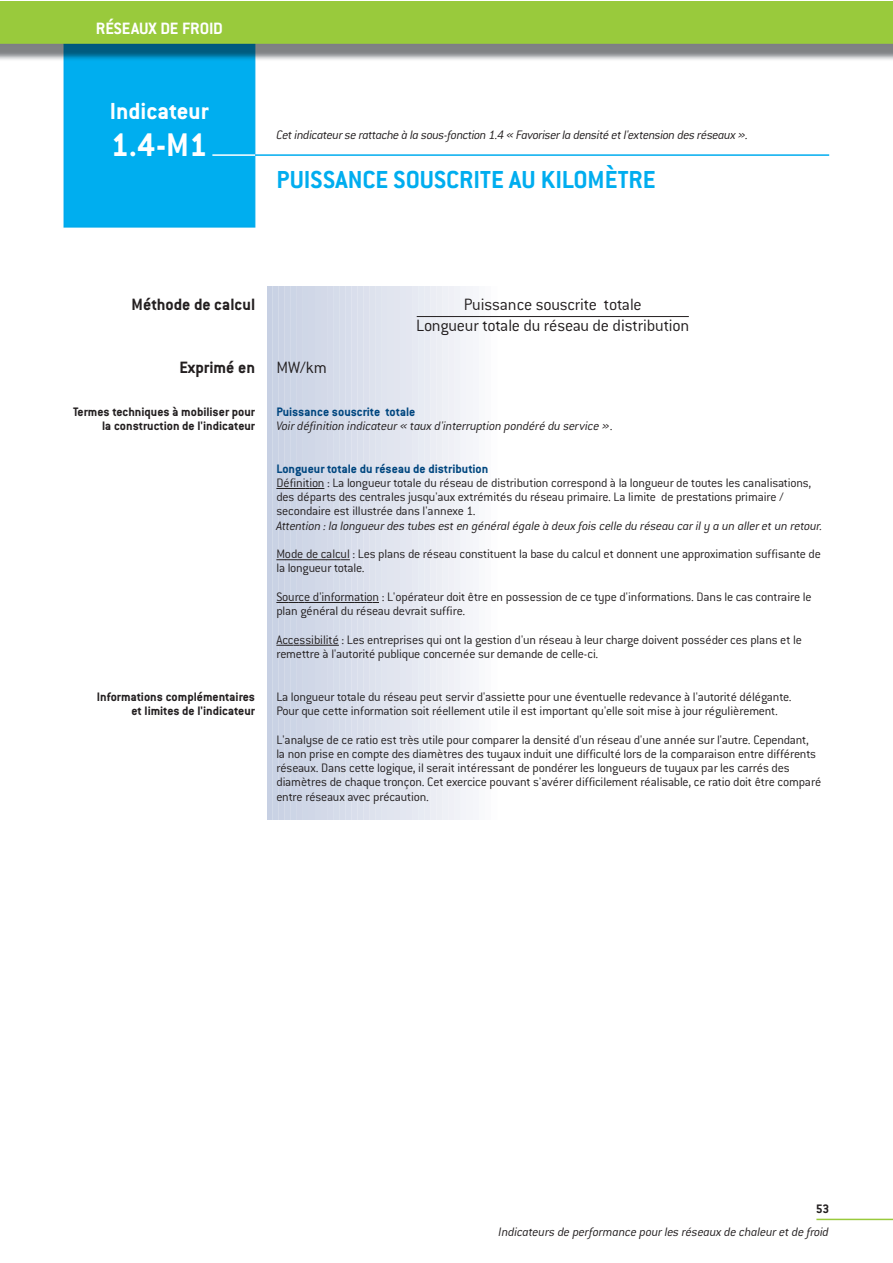
<style>
.page{position:relative;width:893px;height:1263px;background:#fff}
.page>*{position:absolute;margin:0;border:0;box-sizing:border-box;transform-origin:0 0}
.t1{font:700 36px "Conduit ITC";color:#fff}
.t2{font:700 27px "Conduit ITC";color:#00adef}
.t3{font:700 25.5px "Conduit ITC";color:#fff}
.t4{font:300 18px/21px "Conduit ITC";letter-spacing:-.01em;color:#231f20;text-align:center}
.t5{font:700 18px "Conduit ITC";color:#231f20}
.t6{font:700 18px "Conduit ITC";color:#fff}
.t7{font:300 13.5px/14.2px "Conduit ITC";letter-spacing:-.015em;color:#231f20}
.t8{font:italic 300 13.5px/14.2px "Conduit ITC";letter-spacing:-.015em;color:#231f20}
.t9{font:700 13.5px/14.2px "Conduit ITC";color:#231f20;text-align:right}
.t10{font:700 13.5px "Conduit ITC";color:#00467f}
.s1{font-weight:700;font-style:normal;color:#00467f}
.s2{font-style:normal}
</style>
<div class="page">
<img style="left:0;top:1px;width:892px;height:227px">
<hr style="left:816px;top:1219px;width:76px;height:1px;background:#99ca3c">
<hr style="left:212px;top:154px;width:43px;height:2px;background:#fff">
<hr style="left:255px;top:154px;width:574px;height:2px;background:#00adef">
<div style="left:268px;top:286px;width:6px;height:534px;background:#c7d0e3"></div>
<div style="left:271px;top:286px;width:9px;height:534px;background:#c9d2e4"></div>
<div style="left:277px;top:286px;width:9px;height:534px;background:#cad2e4"></div>
<div style="left:283px;top:286px;width:9px;height:534px;background:#ccd4e5"></div>
<div style="left:289px;top:286px;width:9px;height:534px;background:#ccd5e6"></div>
<div style="left:295px;top:286px;width:9px;height:534px;background:#ced5e6"></div>
<div style="left:301px;top:286px;width:10px;height:534px;background:#cfd7e7"></div>
<div style="left:307px;top:286px;width:10px;height:534px;background:#d0d7e7"></div>
<div style="left:313px;top:286px;width:10px;height:534px;background:#d2d9e8"></div>
<div style="left:319px;top:286px;width:10px;height:534px;background:#d3d9e8"></div>
<div style="left:325px;top:286px;width:10px;height:534px;background:#d4dae9"></div>
<div style="left:332px;top:286px;width:9px;height:534px;background:#d5dcea"></div>
<div style="left:338px;top:286px;width:9px;height:534px;background:#d6dcea"></div>
<div style="left:344px;top:286px;width:9px;height:534px;background:#d7ddeb"></div>
<div style="left:350px;top:286px;width:9px;height:534px;background:#d9deec"></div>
<div style="left:356px;top:286px;width:9px;height:534px;background:#dadfec"></div>
<div style="left:362px;top:286px;width:9px;height:534px;background:#dce0ed"></div>
<div style="left:368px;top:286px;width:9px;height:534px;background:#dde2ed"></div>
<div style="left:374px;top:286px;width:9px;height:534px;background:#dee3ee"></div>
<div style="left:380px;top:286px;width:9px;height:534px;background:#e0e4ef"></div>
<div style="left:386px;top:286px;width:10px;height:534px;background:#e1e5ef"></div>
<div style="left:392px;top:286px;width:10px;height:534px;background:#e2e5ef"></div>
<div style="left:398px;top:286px;width:10px;height:534px;background:#e3e7f1"></div>
<div style="left:404px;top:286px;width:10px;height:534px;background:#e4e7f1"></div>
<div style="left:411px;top:286px;width:9px;height:534px;background:#e6e9f2"></div>
<div style="left:417px;top:286px;width:9px;height:534px;background:#e7ebf3"></div>
<div style="left:423px;top:286px;width:9px;height:534px;background:#e8ebf3"></div>
<div style="left:429px;top:286px;width:9px;height:534px;background:#ebedf4"></div>
<div style="left:435px;top:286px;width:9px;height:534px;background:#eceef4"></div>
<div style="left:441px;top:286px;width:9px;height:534px;background:#eef0f6"></div>
<div style="left:447px;top:286px;width:9px;height:534px;background:#eff0f6"></div>
<div style="left:453px;top:286px;width:9px;height:534px;background:#f0f2f7"></div>
<div style="left:459px;top:286px;width:9px;height:534px;background:#f3f4f9"></div>
<div style="left:465px;top:286px;width:9px;height:534px;background:#f4f5f9"></div>
<div style="left:471px;top:286px;width:10px;height:534px;background:#f5f6fa"></div>
<div style="left:477px;top:286px;width:10px;height:534px;background:#f8f9fb"></div>
<div style="left:483px;top:286px;width:10px;height:534px;background:#fafafc"></div>
<hr style="left:276px;top:488px;width:30px;height:1px;background:#231f20">
<svg style="left:305px;top:488px;width:19px;height:1px"></svg>
<svg style="left:276px;top:559px;width:74px;height:1px"></svg>
<svg style="left:276px;top:602px;width:28px;height:1px"></svg>
<hr style="left:304px;top:602px;width:37px;height:1px;background:#231f20">
<svg style="left:341px;top:602px;width:38px;height:1px"></svg>
<svg style="left:276px;top:645px;width:63px;height:1px"></svg>
<hr style="left:417px;top:316px;width:272px;height:1px;background:#231f20">
<h3 class="t6" style="left:96px;top:18px;width:129px">RÉSEAUX DE FROID</h3>
<h3 class="t3" style="left:110px;top:96px;width:100px">Indicateur</h3>
<h1 class="t1" style="left:111px;top:124px;width:98px">1.4-M1</h1>
<p class="t8" style="left:276px;top:128px;width:473px">Cet indicateur se rattache à la sous-fonction 1.4 « Favoriser la densité et l'extension des réseaux ».</p>
<h2 class="t2" style="left:276px;top:164px;width:381px">PUISSANCE SOUSCRITE AU KILOMÈTRE</h2>
<h3 class="t5" style="left:132px;top:294px;width:125px">Méthode de calcul</h3>
<h3 class="t5" style="left:179px;top:357px;width:77px">Exprimé en</h3>
<p class="t9" style="left:73px;top:404px;width:184px">Termes techniques à mobiliser pour la construction de l'indicateur</p>
<p class="t9" style="left:97px;top:689px;width:160px">Informations complémentaires et limites de l'indicateur</p>
<h3 class="t4" style="left:416px;top:294px;width:274px">Puissance souscrite totale<br>Longueur totale du réseau de distribution</h3>
<h3 class="t4" style="left:276px;top:357px;width:52px">MW/km</h3>
<p class="t8" style="left:276px;top:404px;width:338px"><span class="s1">Puissance souscrite totale<br></span>Voir définition indicateur « taux d'interruption pondéré du service »<span class="s2">.</span></p>
<p class="t10" style="left:276px;top:461px;width:213px">Longueur totale du réseau de distribution</p>
<p class="t7" style="left:276px;top:476px;width:536px">Définition : La longueur totale du réseau de distribution correspond à la longueur de toutes les canalisations, des départs des centrales jusqu'aux extrémités du réseau primaire. La limite de prestations primaire / secondaire est illustrée dans l'annexe 1.</p>
<p class="t8" style="left:276px;top:518px;width:548px">Attention : la longueur des tubes est en général égale à deux fois celle du réseau car il y a un aller et un retour.</p>
<p class="t7" style="left:276px;top:547px;width:546px">Mode de calcul : Les plans de réseau constituent la base du calcul et donnent une approximation suffisante de la longueur totale.</p>
<p class="t7" style="left:276px;top:590px;width:537px">Source d'information : L'opérateur doit être en possession de ce type d'informations. Dans le cas contraire le plan général du réseau devrait suffire.</p>
<p class="t7" style="left:276px;top:632px;width:527px">Accessibilité : Les entreprises qui ont la gestion d'un réseau à leur charge doivent posséder ces plans et le remettre à l'autorité publique concernée sur demande de celle-ci.</p>
<p class="t7" style="left:276px;top:689px;width:517px">La longueur totale du réseau peut servir d'assiette pour une éventuelle redevance à l'autorité délégante.<br>Pour que cette information soit réellement utile il est important qu'elle soit mise à jour régulièrement.</p>
<p class="t7" style="left:276px;top:732px;width:546px">L'analyse de ce ratio est très utile pour comparer la densité d'un réseau d'une année sur l'autre. Cependant,<br>la non prise en compte des diamètres des tuyaux induit une difficulté lors de la comparaison entre différents réseaux. Dans cette logique, il serait intéressant de pondérer les longueurs de tuyaux par les carrés des diamètres de chaque tronçon. Cet exercice pouvant s'avérer difficilement réalisable, ce ratio doit être comparé entre réseaux avec précaution.</p>
<p class="t9" style="left:816px;top:1202px;width:15px">53</p>
<p class="t8" style="left:499px;top:1224px;width:332px">Indicateurs de performance pour les réseaux de chaleur et de froid</p>
</div>
